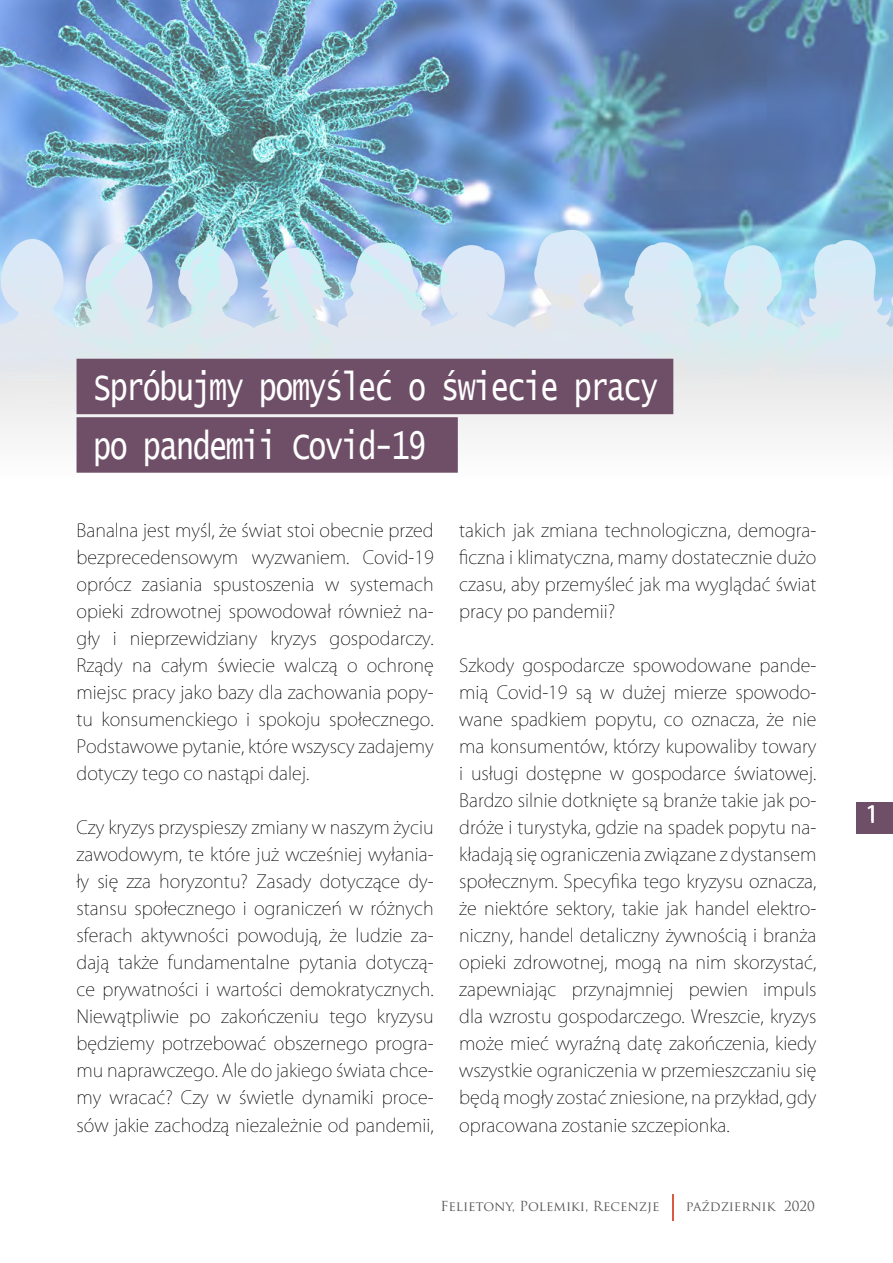
<style>
.page{position:relative;width:893px;height:1263px;background:#fff}
.page>*{position:absolute;margin:0;border:0;box-sizing:border-box;transform-origin:0 0}
.t1{font:38.4px/58.5px "Lucida Console";letter-spacing:-.05em;color:#fff;scale:.78 1}
.t2{font:27px "Myriad Pro";color:#fff}
.t3{font:200 18px/27px "Koz Go Pr 6 N";color:#000;text-align:justify}
.t4{font:13.5px "Trajan Pro";color:#58595b}
.s1{font-size:24px}
</style>
<div class="page">
<svg style="left:673px;top:1194px;width:1px;height:27px"></svg>
<div style="left:857px;top:801px;width:36px;height:32px;background:#6f4f67"></div>
<img style="left:0;top:0;width:893px;height:228px">
<svg style="left:0;top:228px;width:893px;height:245px"></svg>
<div style="left:77px;top:359px;width:596px;height:55px;background:#6f4f67"></div>
<div style="left:77px;top:417px;width:381px;height:56px;background:#6f4f67"></div>
<h1 class="t1" style="left:93px;top:360px;width:726px">Spróbujmy pomyśleć o świecie pracy po pandemii Covid-19</h1>
<p class="t3" style="left:77px;top:518px;width:359px">Banalna jest myśl, że świat stoi obecnie przed bezprecedensowym wyzwaniem. Covid-19 oprócz zasiania spustoszenia w systemach opieki zdrowotnej spowodował również na&shy;gły i nieprzewidziany kryzys gospodarczy.<br>Rządy na całym świecie walczą o ochronę miejsc pracy jako bazy dla zachowania popy&shy;tu konsumenckiego i spokoju społecznego.<br>Podstawowe pytanie, które wszyscy zadajemy dotyczy tego co nastąpi dalej.</p>
<p class="t3" style="left:77px;top:815px;width:359px">Czy kryzys przyspieszy zmiany w naszym życiu zawodowym, te które już wcześniej wyłania&shy;ły się zza horyzontu? Zasady dotyczące dy&shy;stansu społecznego i ograniczeń w różnych sferach aktywności powodują, że ludzie za&shy;dają także fundamentalne pytania dotyczą&shy;ce prywatności i wartości demokratycznych.<br>Niewątpliwie po zakończeniu tego kryzysu będziemy potrzebować obszernego progra&shy;mu naprawczego. Ale do jakiego świata chce&shy;my wracać? Czy w świetle dynamiki proce&shy;sów jakie zachodzą niezależnie od pandemii,</p>
<p class="t3" style="left:459px;top:518px;width:359px">takich jak zmiana technologiczna, demogra&shy;ficzna i klimatyczna, mamy dostatecznie dużo czasu, aby przemyśleć jak ma wyglądać świat pracy po pandemii?</p>
<p class="t3" style="left:459px;top:653px;width:359px">Szkody gospodarcze spowodowane pande&shy;mią Covid-19 są w dużej mierze spowodo&shy;wane spadkiem popytu, co oznacza, że nie ma konsumentów, którzy kupowaliby towary i usługi dostępne w gospodarce światowej.<br>Bardzo silnie dotknięte są branże takie jak po&shy;dróże i turystyka, gdzie na spadek popytu na&shy;kładają się ograniczenia związane z dystansem społecznym. Specyfika tego kryzysu oznacza, że niektóre sektory, takie jak handel elektro&shy;niczny, handel detaliczny żywnością i branża opieki zdrowotnej, mogą na nim skorzystać, zapewniając przynajmniej pewien impuls dla wzrostu gospodarczego. Wreszcie, kryzys może mieć wyraźną datę zakończenia, kiedy wszystkie ograniczenia w przemieszczaniu się będą mogły zostać zniesione, na przykład, gdy opracowana zostanie szczepionka.</p>
<p class="t4" style="left:441px;top:1198px;width:220px">Felietony, Polemiki, Recenzje</p>
<p class="t4" style="left:686px;top:1198px;width:131px">październik 2020</p>
<h2 class="t2" style="left:865px;top:797px;width:15px">1<span class="s1">1</span></h2>
</div>
